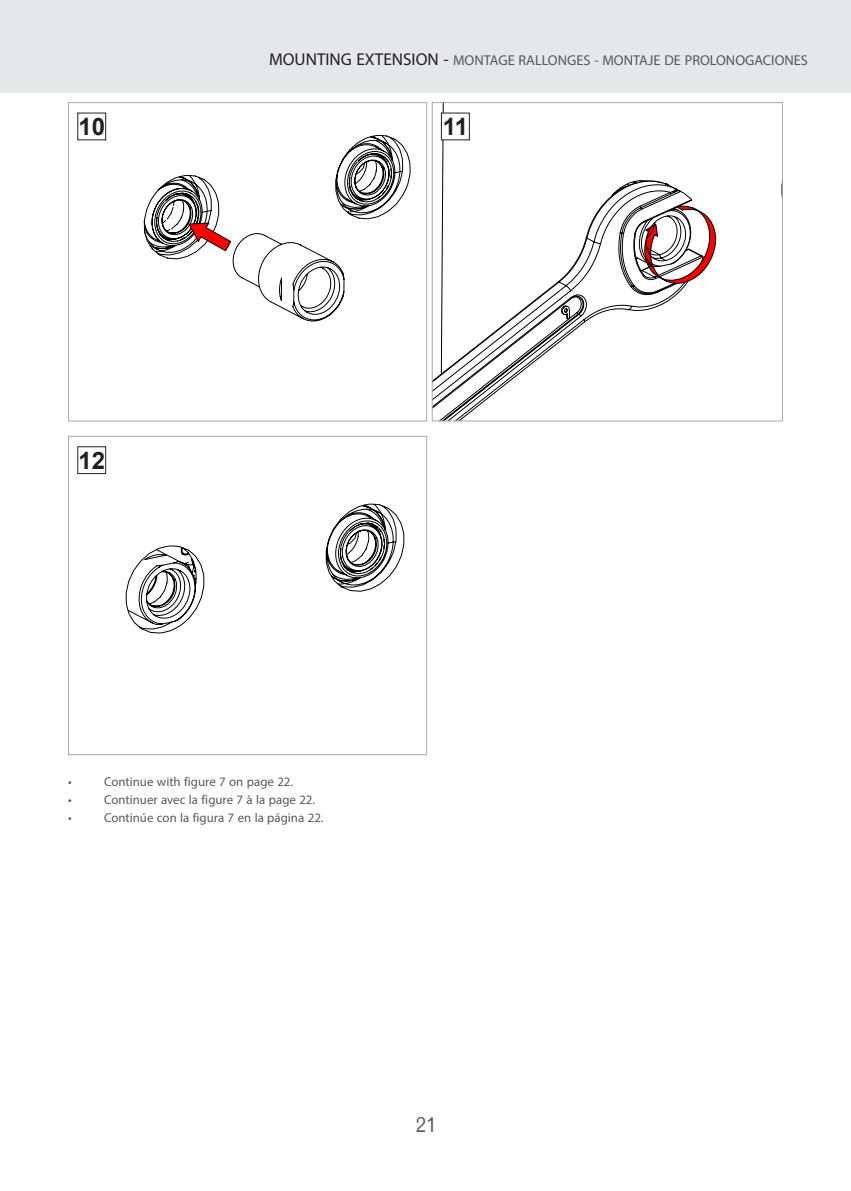
<style>
.page{position:relative;width:851px;height:1191px;background:#fff}
.page>*{position:absolute;margin:0;border:0;box-sizing:border-box;transform-origin:0 0}
.t1{font:700 24px "Arial";color:#231f20}
.t2{font:21px "Gothic 720 BT Roman B";color:#57585a}
.t3{font:20px "Myriad Arabic";color:#57585a}
.t4{font:18px "Myriad Arabic";color:#57585a}
.s1{font-size:24px;color:#231f20}
</style>
<div class="page">
<div style="left:0;top:0;width:850px;height:93px;background:#e6e7e9"></div>
<svg style="left:157px;top:254px;width:188px;height:68px"></svg>
<svg style="left:144px;top:134px;width:267px;height:120px"></svg>
<svg style="left:188px;top:222px;width:43px;height:29px"></svg>
<div style="left:68px;top:102px;width:359px;height:319px;border:1px solid #a8a9ad"></div>
<div style="left:77px;top:113px;width:29px;height:27px;border:1px solid #231f20"></div>
<svg style="left:440px;top:104px;width:67px;height:315px"></svg>
<svg style="left:507px;top:180px;width:210px;height:204px"></svg>
<div style="left:431px;top:102px;width:351px;height:319px;border:1px solid #a8a9ad"></div>
<div style="left:441px;top:113px;width:28px;height:27px;background:#fff"></div>
<div style="left:441px;top:113px;width:29px;height:27px;border:1px solid #231f20"></div>
<svg style="left:77px;top:446px;width:328px;height:188px"></svg>
<div style="left:68px;top:436px;width:359px;height:319px;border:1px solid #a8a9ad"></div>
<div style="left:78px;top:447px;width:28px;height:26px;background:#fff"></div>
<div style="left:77px;top:446px;width:29px;height:28px;border:1px solid #231f20"></div>
<p class="t3" style="left:269px;top:47px;width:540px"><span class="s1">MOUNTING EXTENSION -</span> MONTAGE RALLONGES - MONTAJE DE PROLONOGACIONES</p>
<p class="t1" style="left:78px;top:110px;width:28px">10</p>
<p class="t1" style="left:442px;top:110px;width:27px">11</p>
<p class="t1" style="left:78px;top:443px;width:28px">12</p>
<p class="t4" style="left:68px;top:769px;width:227px">• Continue with figure 7 on page 22.</p>
<p class="t4" style="left:68px;top:787px;width:248px">• Continuer avec la figure 7 à la page 22.</p>
<p class="t4" style="left:68px;top:805px;width:257px">• Continúe con la figura 7 en la página 22.</p>
<p class="t2" style="left:415px;top:1111px;width:23px">21</p>
</div>
